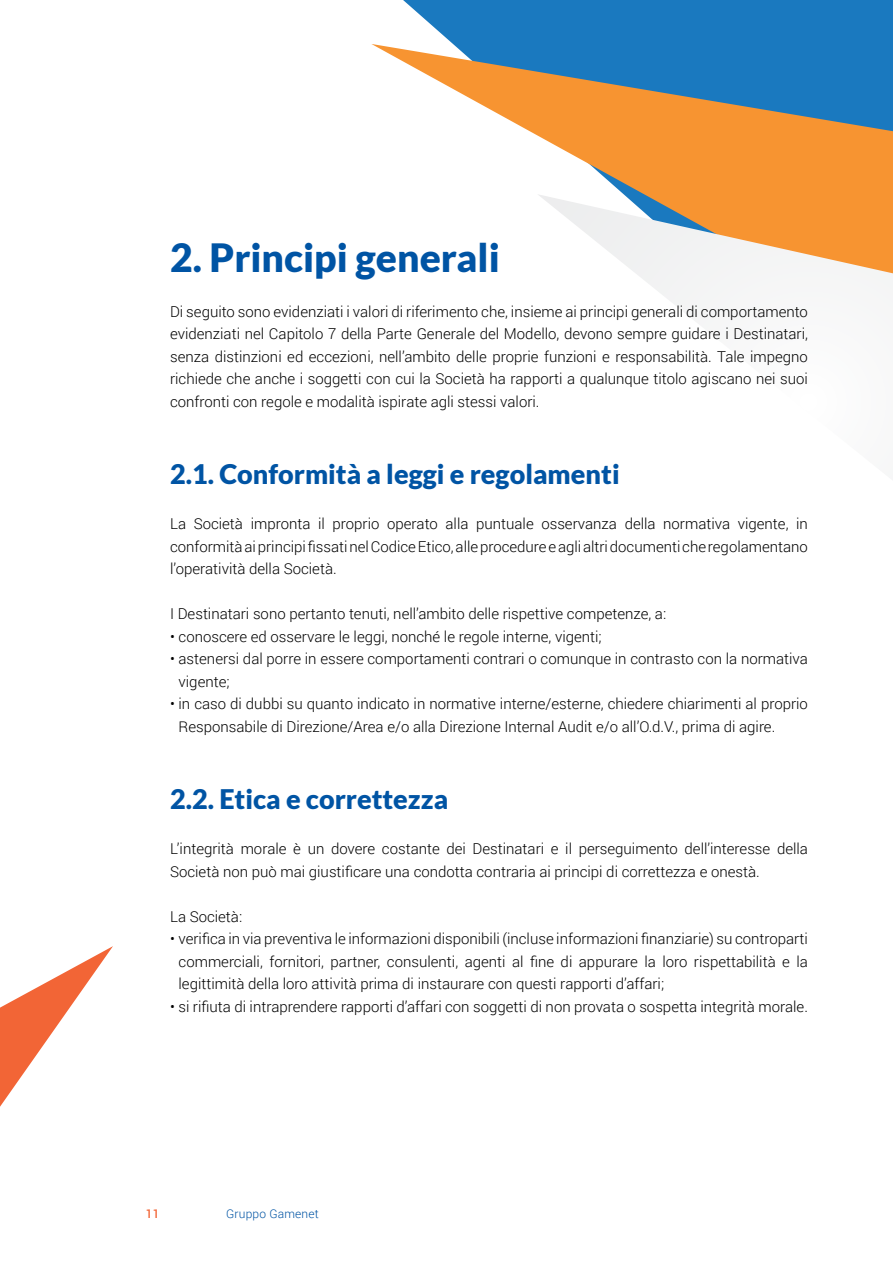
<style>
.page{position:relative;width:893px;height:1263px;background:#fff}
.page>*{position:absolute;margin:0;border:0;box-sizing:border-box;transform-origin:0 0}
.t1{font:900 39px "Lato";color:#0054a4}
.t2{font:900 27px "Lato";color:#0054a4}
.t3{font:300 15px/22.5px "Roboto";color:#000;text-align:justify}
.t4{font:300 12px "Roboto";letter-spacing:.015em;color:#0054a4}
.t5{font:500 12px "Roboto";color:#f26536}
</style>
<div class="page">
<div style="left:403px;top:0;width:490px;height:44px;background:#1a79bf"></div>
<svg style="left:0;top:946px;width:113px;height:161px"></svg>
<svg style="left:371px;top:44px;width:522px;height:150px"></svg>
<svg style="left:539px;top:194px;width:354px;height:126px"></svg>
<h1 class="t1" style="left:170px;top:235px;width:331px">2. Principi generali</h1>
<p class="t3" style="left:170px;top:300px;width:639px">Di seguito sono evidenziati i valori di riferimento che, insieme ai principi generali di comportamento evidenziati nel Capitolo 7 della Parte Generale del Modello, devono sempre guidare i Destinatari, senza distinzioni ed eccezioni, nell’ambito delle proprie funzioni e responsabilità. Tale impegno richiede che anche i soggetti con cui la Società ha rapporti a qualunque titolo agiscano nei suoi confronti con regole e modalità ispirate agli stessi valori.</p>
<h2 class="t2" style="left:170px;top:458px;width:451px">2.1. Conformità a leggi e regolamenti</h2>
<p class="t3" style="left:170px;top:512px;width:639px">La Società impronta il proprio operato alla puntuale osservanza della normativa vigente, in conformità ai principi fissati nel Codice Etico, alle procedure e agli altri documenti che regolamentano l’operatività della Società.</p>
<p class="t3" style="left:170px;top:602px;width:498px">I Destinatari sono pertanto tenuti, nell’ambito delle rispettive competenze, a:</p>
<p class="t3" style="left:170px;top:624px;width:433px">• conoscere ed osservare le leggi, nonché le regole interne, vigenti;</p>
<p class="t3" style="left:179px;top:647px;width:631px;text-indent:-8px">• astenersi dal porre in essere comportamenti contrari o comunque in contrasto con la normativa vigente;</p>
<p class="t3" style="left:179px;top:692px;width:631px;text-indent:-8px">• in caso di dubbi su quanto indicato in normative interne/esterne, chiedere chiarimenti al proprio<br>Responsabile di Direzione/Area e/o alla Direzione Internal Audit e/o all’O.d.V., prima di agire.</p>
<h2 class="t2" style="left:170px;top:783px;width:280px">2.2. Etica e correttezza</h2>
<p class="t3" style="left:170px;top:837px;width:639px">L’integrità morale è un dovere costante dei Destinatari e il perseguimento dell’interesse della<br>Società non può mai giustificare una condotta contraria ai principi di correttezza e onestà.</p>
<p class="t3" style="left:170px;top:904px;width:74px">La Società:</p>
<p class="t3" style="left:179px;top:927px;width:631px;text-indent:-8px">• verifica in via preventiva le informazioni disponibili (incluse informazioni finanziarie) su controparti commerciali, fornitori, partner, consulenti, agenti al fine di appurare la loro rispettabilità e la legittimità della loro attività prima di instaurare con questi rapporti d’affari;</p>
<p class="t3" style="left:170px;top:994px;width:639px">• si rifiuta di intraprendere rapporti d’affari con soggetti di non provata o sospetta integrità morale.</p>
<p class="t5" style="left:146px;top:1205px;width:15px">11</p>
<p class="t4" style="left:226px;top:1205px;width:94px">Gruppo Gamenet</p>
</div>
